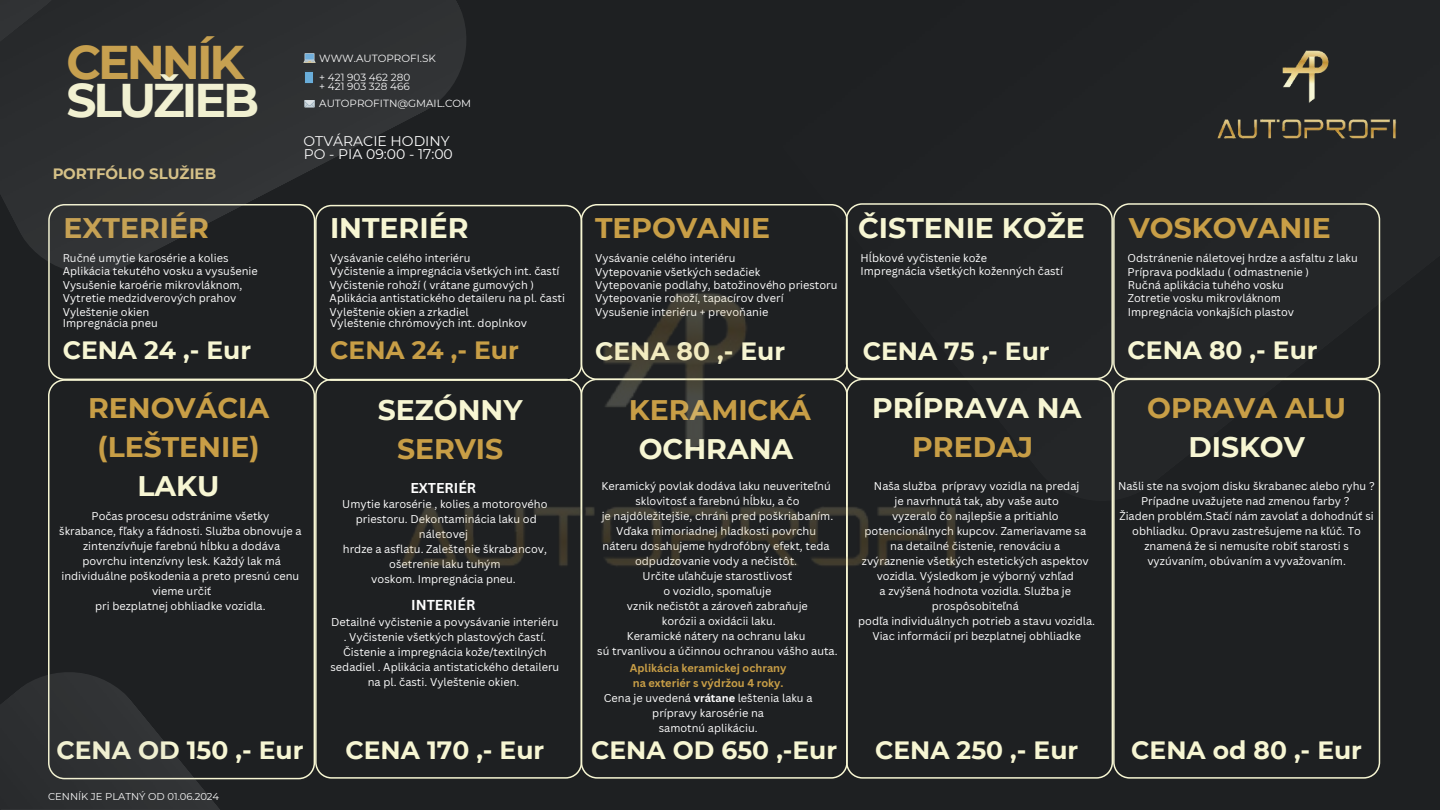
<style>
.page{position:relative;width:1440px;height:810px;background:#1e2022}
.page>*{position:absolute;margin:0;border:0;box-sizing:border-box;transform-origin:0 0}
.t1{font:700 47.2px "Montserrat";letter-spacing:-.065em;color:#f7f6d3}
.t2{font:700 47.2px "Montserrat";letter-spacing:-.065em;color:#c89e46}
.t3{font:700 28.3px/39px "Montserrat";color:#c89e46;text-align:center}
.t4{font:700 28.3px "Montserrat";color:#f7f6d3}
.t5{font:700 25px "Montserrat";color:#f7f6d3}
.t6{font:700 25px "Montserrat";color:#c89e46}
.t7{font:700 15px "Montserrat";color:#e3ca86}
.t8{font:14px/13.1px "Montserrat";color:#fff}
.t9{font:700 14px "Canva Sans";color:#fff}
.t10{font:700 13.9px "Canva Sans";color:#fff}
.t11{font:11px/15px "Canva Sans";color:#fff}
.t12{font:10.4px/19px "Montserrat";color:#fff}
.t13{font:10px "Montserrat";color:#fff}
.s1{font-weight:700;color:#c89e46}
.s2{font-weight:700}
</style>
<div class="page">
<svg style="left:1183px;top:511px;width:197px;height:267px"></svg>
<svg style="left:1183px;top:219px;width:198px;height:292px"></svg>
<svg style="left:48px;top:286px;width:125px;height:93px"></svg>
<svg style="left:48px;top:379px;width:125px;height:283px"></svg>
<img style="left:1183px;top:50px;width:214px;height:169px">
<svg style="left:0;top:0;width:466px;height:286px;fill:#2c2e30"></svg>
<img style="left:173px;top:39px;width:1010px;height:740px">
<svg style="left:0;top:662px;width:312px;height:148px"></svg>
<h1 class="t2" style="left:67px;top:28px;width:179px">CENNÍK</h1>
<h1 class="t1" style="left:67px;top:67px;width:194px">SLUŽIEB</h1>
<h3 class="t7" style="left:52px;top:163px;width:166px">PORTFÓLIO SLUŽIEB</h3>
<h2 class="t3" style="left:63px;top:207px;width:147px">EXTERIÉR</h2>
<p class="t11" style="left:63px;top:251px;width:197px;line-height:13.5px">Ručné umytie karosérie a kolies Aplikácia tekutého vosku a vysušenie Vysušenie karoérie mikrovláknom, Vytretie medzidverových prahov</p>
<h3 class="t5" style="left:63px;top:332px;width:190px">CENA 24 ,- Eur</h3>
<p class="t11" style="left:63px;top:306px;width:97px;line-height:11.3px">Vyleštenie okien<br>Impregnácia pneu</p>
<p class="t12" style="left:319px;top:48px;width:118px">WWW.AUTOPROFI.SK + 421 903 462 280</p>
<p class="t12" style="left:319px;top:78px;width:154px;line-height:16.9px">+ 421 903 328 466<br>AUTOPROFITN@GMAIL.COM</p>
<p class="t8" style="left:304px;top:134px;width:151px">OTVÁRACIE HODINY<br>PO - PIA 09:00 - 17:00</p>
<h2 class="t4" style="left:330px;top:207px;width:140px">INTERIÉR</h2>
<p class="t11" style="left:330px;top:251px;width:237px;line-height:13.5px">Vysávanie celého interiéru<br>Vyčistenie a impregnácia všetkých int. častí Vyčistenie rohoží ( vrátane gumových )<br>Aplikácia antistatického detaileru na pl. časti Vyleštenie okien a zrkadiel</p>
<p class="t11" style="left:330px;top:316px;width:198px">Vyleštenie chrómových int. doplnkov</p>
<h3 class="t6" style="left:330px;top:332px;width:190px">CENA 24 ,- Eur</h3>
<h2 class="t3" style="left:88px;top:388px;width:182px">RENOVÁCIA (LEŠTENIE)</h2>
<h2 class="t4" style="left:138px;top:466px;width:83px">LAKU</h2>
<p class="t11" style="left:59px;top:509px;width:244px;text-align:center">Počas procesu odstránime všetky<br>škrabance, fľaky a fádnosti. Služba obnovuje a zintenzívňuje farebnú hĺbku a dodáva povrchu intenzívny lesk. Každý lak má individuálne poškodenia a preto presnú cenu vieme určiť<br>pri bezplatnej obhliadke vozidla.</p>
<h3 class="t5" style="left:56px;top:732px;width:249px">CENA OD 150 ,- Eur</h3>
<p class="t13" style="left:48px;top:790px;width:173px">CENNÍK JE PLATNÝ OD 01.06.2024</p>
<h2 class="t4" style="left:378px;top:389px;width:146px">SEZÓNNY</h2>
<h2 class="t3" style="left:397px;top:428px;width:108px">SERVIS</h2>
<p class="t10" style="left:410px;top:479px;width:67px">EXTERIÉR</p>
<p class="t11" style="left:342px;top:497px;width:207px;text-align:center">Umytie karosérie , kolies a motorového priestoru. Dekontaminácia laku od náletovej<br>hrdze a asflatu. Zaleštenie škrabancov, ošetrenie laku tuhým<br>voskom. Impregnácia pneu.</p>
<p class="t9" style="left:411px;top:596px;width:66px">INTERIÉR</p>
<p class="t11" style="left:331px;top:615px;width:230px;text-align:center">Detailné vyčistenie a povysávanie interiéru . Vyčistenie všetkých plastových častí.<br>Čistenie a impregnácia kože/textilných sedadiel . Aplikácia antistatického detaileru na pl. časti. Vyleštenie okien.</p>
<h3 class="t5" style="left:346px;top:732px;width:200px">CENA 170 ,- Eur</h3>
<h2 class="t3" style="left:595px;top:207px;width:177px">TEPOVANIE</h2>
<p class="t11" style="left:595px;top:250px;width:167px;line-height:14.3px">Vysávanie celého interiéru<br>Vytepovanie všetkých sedačiek</p>
<p class="t11" style="left:595px;top:278px;width:244px;line-height:13.5px">Vytepovanie podlahy, batožinového priestoru<br>Vytepovanie rohoží, tapacírov dverí<br>Vysušenie interiéru + prevoňanie</p>
<h3 class="t5" style="left:595px;top:333px;width:192px">CENA 80 ,- Eur</h3>
<h2 class="t3" style="left:629px;top:389px;width:184px">KERAMICKÁ</h2>
<h2 class="t4" style="left:639px;top:428px;width:156px">OCHRANA</h2>
<p class="t11" style="left:597px;top:478px;width:242px;text-align:center">Keramický povlak dodáva laku neuveriteľnú sklovitosť a farebnú hĺbku, a čo<br>je najdôležitejšie, chráni pred poškriabaním.<br>Vďaka mimoriadnej hladkosti povrchu<br>náteru dosahujeme hydrofóbny efekt, teda odpudzovanie vody a nečistôt.<br>Určite uľahčuje starostlivosť<br>o vozidlo, spomaľuje<br>vznik nečistôt a zároveň zabraňuje<br>korózii a oxidácii laku.<br>Keramické nátery na ochranu laku<br>sú trvanlivou a účinnou ochranou vášho auta.</p>
<p class="t11" style="left:604px;top:661px;width:210px;text-align:center"><span class="s1">Aplikácia keramickej ochrany<br>na exteriér s výdržou 4 roky.<br></span>Cena je uvedená <span class="s2">vrátane</span> leštenia laku a prípravy karosérie na<br>samotnú aplikáciu.</p>
<h2 class="t4" style="left:858px;top:207px;width:228px">ČISTENIE KOŽE</h2>
<h2 class="t3" style="left:1129px;top:207px;width:203px">VOSKOVANIE</h2>
<p class="t11" style="left:1128px;top:250px;width:232px;line-height:14.3px">Odstránenie náletovej hrdze a asfaltu z laku<br>Príprava podkladu ( odmastnenie )</p>
<p class="t11" style="left:1128px;top:278px;width:168px;line-height:13.5px">Ručná aplikácia tuhého vosku<br>Zotretie vosku mikrovláknom<br>Impregnácia vonkajších plastov</p>
<h3 class="t5" style="left:1128px;top:332px;width:192px">CENA 80 ,- Eur</h3>
<p class="t11" style="left:861px;top:250px;width:128px">Hĺbkové vyčistenie kože</p>
<p class="t11" style="left:861px;top:264px;width:204px">Impregnácia všetkých koženných častí</p>
<h3 class="t5" style="left:863px;top:333px;width:188px">CENA 75 ,- Eur</h3>
<h2 class="t4" style="left:872px;top:388px;width:211px">PRÍPRAVA NA</h2>
<h2 class="t3" style="left:912px;top:427px;width:122px">PREDAJ</h2>
<h2 class="t3" style="left:1147px;top:388px;width:200px">OPRAVA ALU</h2>
<h2 class="t4" style="left:1188px;top:427px;width:118px">DISKOV</h2>
<p class="t11" style="left:858px;top:478px;width:238px;text-align:center">Naša služba prípravy vozidla na predaj<br>je navrhnutá tak, aby vaše auto<br>vyzeralo čo najlepšie a pritiahlo potencionálnych kupcov. Zameriavame sa na detailné čistenie, renováciu a<br>zvýraznenie všetkých estetických aspektov vozidla. Výsledkom je výborný vzhľad<br>a zvýšená hodnota vozidla. Služba je prospôsobiteľná<br>podľa individuálnych potrieb a stavu vozidla.<br>Viac informácií pri bezplatnej obhliadke</p>
<p class="t11" style="left:1118px;top:478px;width:258px;text-align:center">Našli ste na svojom disku škrabanec alebo ryhu ?<br>Prípadne uvažujete nad zmenou farby ?<br>Žiaden problém.Stačí nám zavolať a dohodnúť si obhliadku. Opravu zastrešujeme na kľúč. To znamená že si nemusíte robiť starosti s vyzúvaním, obúvaním a vyvažovaním.</p>
<h3 class="t5" style="left:591px;top:732px;width:248px">CENA OD 650 ,-Eur</h3>
<h3 class="t5" style="left:875px;top:732px;width:205px">CENA 250 ,- Eur</h3>
<h3 class="t5" style="left:1131px;top:732px;width:232px">CENA od 80 ,- Eur</h3>
</div>
